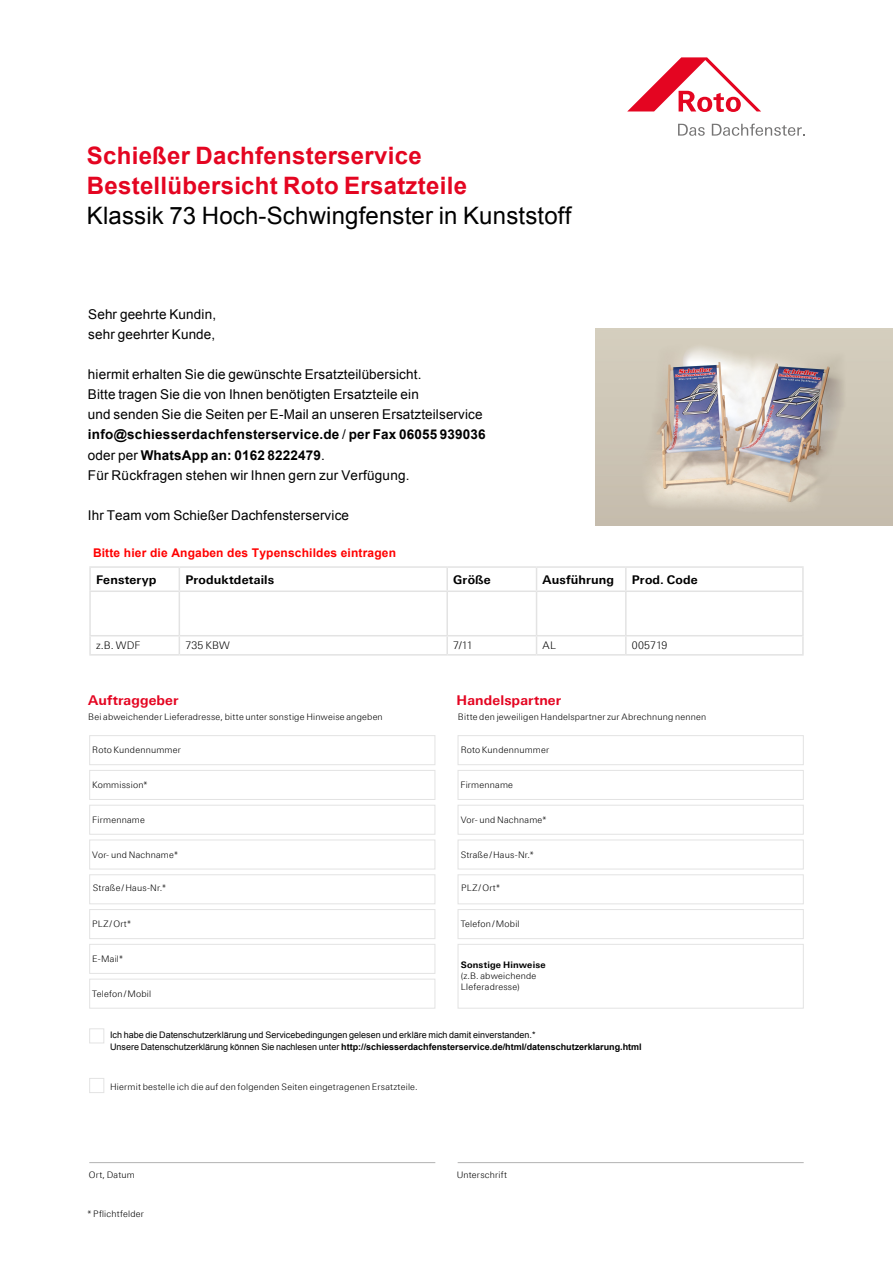
<style>
.page{position:relative;width:893px;height:1263px;background:#fff}
.page>*{position:absolute;margin:0;border:0;box-sizing:border-box;transform-origin:0 0}
.t1{font:700 24px/29.8px "Arial";letter-spacing:.01em;color:#e40521}
.t2{font:24px "Arial";letter-spacing:.005em;color:#000}
.t3{font:13.5px/20.2px "Arial";letter-spacing:.01em;color:#000}
.t4{font:700 13.5px "LT Univers Basic";letter-spacing:.01em;color:#e40521}
.t5{font:700 12px "LT Univers Basic";letter-spacing:.015em;color:#000}
.t6{font:700 12px "Arial";letter-spacing:.015em;color:#f00}
.t7{font:300 10.5px "LT Univers Basic";letter-spacing:.015em;color:#000}
.t8{font:300 9px/10.8px "LT Univers Basic";letter-spacing:.02em;color:#000}
.t9{font:9px/11.7px "Arial";color:#000}
.t10{font:700 9px "LT Univers Basic";letter-spacing:.02em;color:#000}
.s1{font-weight:700}
</style>
<div class="page">
<svg style="left:627px;top:57px;width:134px;height:55px"></svg>
<svg style="left:678px;top:124px;width:27px;height:12px"></svg>
<svg style="left:712px;top:124px;width:93px;height:12px"></svg>
<div style="left:89px;top:1028px;width:15px;height:15px;border:1px solid #e3e3e3"></div>
<div style="left:89px;top:1078px;width:15px;height:15px;border:1px solid #e3e3e3"></div>
<hr style="left:89px;top:1162px;width:346px;height:1px;background:#b3b2b2">
<hr style="left:458px;top:1162px;width:346px;height:1px;background:#b3b2b2">
<hr style="left:89px;top:590px;width:90px;height:2px;background:#e3e3e3">
<hr style="left:89px;top:566px;width:90px;height:2px;background:#e3e3e3">
<hr style="left:89px;top:568px;width:2px;height:22px;background:#e3e3e3">
<hr style="left:179px;top:566px;width:268px;height:2px;background:#e3e3e3">
<svg style="left:179px;top:568px;width:1px;height:22px"></svg>
<hr style="left:447px;top:566px;width:89px;height:2px;background:#e3e3e3">
<hr style="left:446px;top:568px;width:2px;height:22px;background:#e3e3e3">
<hr style="left:536px;top:566px;width:90px;height:2px;background:#e3e3e3">
<svg style="left:536px;top:568px;width:1px;height:22px"></svg>
<hr style="left:626px;top:566px;width:178px;height:2px;background:#e3e3e3">
<hr style="left:625px;top:568px;width:2px;height:22px;background:#e3e3e3">
<hr style="left:802px;top:568px;width:2px;height:22px;background:#e3e3e3">
<hr style="left:89px;top:592px;width:2px;height:43px;background:#e3e3e3">
<hr style="left:179px;top:592px;width:1px;height:43px;background:#e3e3e3">
<hr style="left:446px;top:592px;width:2px;height:43px;background:#e3e3e3">
<hr style="left:536px;top:592px;width:1px;height:43px;background:#e3e3e3">
<hr style="left:625px;top:592px;width:2px;height:43px;background:#e3e3e3">
<hr style="left:802px;top:592px;width:2px;height:43px;background:#e3e3e3">
<hr style="left:89px;top:635px;width:90px;height:1px;background:#e3e3e3">
<svg style="left:89px;top:636px;width:2px;height:18px"></svg>
<hr style="left:179px;top:635px;width:268px;height:1px;background:#e3e3e3">
<svg style="left:179px;top:636px;width:1px;height:18px"></svg>
<hr style="left:447px;top:635px;width:89px;height:1px;background:#e3e3e3">
<svg style="left:446px;top:636px;width:2px;height:18px"></svg>
<hr style="left:536px;top:635px;width:90px;height:1px;background:#e3e3e3">
<svg style="left:536px;top:636px;width:1px;height:18px"></svg>
<hr style="left:626px;top:635px;width:178px;height:1px;background:#e3e3e3">
<svg style="left:625px;top:636px;width:2px;height:18px"></svg>
<svg style="left:802px;top:636px;width:2px;height:18px"></svg>
<hr style="left:179px;top:590px;width:268px;height:2px;background:#e3e3e3">
<hr style="left:447px;top:590px;width:89px;height:2px;background:#e3e3e3">
<hr style="left:536px;top:590px;width:90px;height:2px;background:#e3e3e3">
<hr style="left:626px;top:590px;width:178px;height:2px;background:#e3e3e3">
<hr style="left:89px;top:654px;width:90px;height:2px;background:#e3e3e3">
<hr style="left:179px;top:654px;width:268px;height:2px;background:#e3e3e3">
<hr style="left:447px;top:654px;width:89px;height:2px;background:#e3e3e3">
<hr style="left:536px;top:654px;width:90px;height:2px;background:#e3e3e3">
<hr style="left:626px;top:654px;width:178px;height:2px;background:#e3e3e3">
<div style="left:89px;top:735px;width:346px;height:30px;border:1px solid #e3e3e3"></div>
<div style="left:458px;top:735px;width:346px;height:30px;border:1px solid #e3e3e3"></div>
<div style="left:89px;top:770px;width:346px;height:30px;border:1px solid #e3e3e3"></div>
<div style="left:458px;top:770px;width:346px;height:30px;border:1px solid #e3e3e3"></div>
<div style="left:89px;top:805px;width:346px;height:30px;border:1px solid #e3e3e3"></div>
<div style="left:458px;top:805px;width:346px;height:30px;border:1px solid #e3e3e3"></div>
<div style="left:89px;top:839px;width:346px;height:30px;border:1px solid #e3e3e3"></div>
<div style="left:458px;top:839px;width:346px;height:30px;border:1px solid #e3e3e3"></div>
<div style="left:89px;top:874px;width:346px;height:30px;border:1px solid #e3e3e3"></div>
<div style="left:458px;top:874px;width:346px;height:30px;border:1px solid #e3e3e3"></div>
<div style="left:89px;top:909px;width:346px;height:30px;border:1px solid #e3e3e3"></div>
<div style="left:458px;top:909px;width:346px;height:30px;border:1px solid #e3e3e3"></div>
<div style="left:89px;top:944px;width:346px;height:30px;border:1px solid #e3e3e3"></div>
<div style="left:458px;top:944px;width:346px;height:64px;border:1px solid #e3e3e3"></div>
<div style="left:89px;top:979px;width:346px;height:29px;border:1px solid #e3e3e3"></div>
<img style="left:596px;top:328px;width:296px;height:197px">
<h1 class="t1" style="left:87px;top:142px;width:382px">Schießer Dachfensterservice<br>Bestellübersicht Roto Ersatzteile</h1>
<h1 class="t2" style="left:87px;top:200px;width:486px">Klassik 73 Hoch-Schwingfenster in Kunststoff</h1>
<h2 class="t3" style="left:88px;top:304px;width:129px;line-height:19.8px">Sehr geehrte Kundin, sehr geehrter Kunde,</h2>
<p class="t3" style="left:88px;top:364px;width:399px">hiermit erhalten Sie die gewünschte Ersatzteilübersicht.<br>Bitte tragen Sie die von Ihnen benötigten Ersatzteile ein<br>und senden Sie die Seiten per E-Mail an unseren Ersatzteilservice <span class="s1">info@schiesserdachfensterservice.de</span> / <span class="s1">per Fax 06055 939036 </span>oder per <span class="s1">WhatsApp an: 0162 8222479</span>.<br>Für Rückfragen stehen wir Ihnen gern zur Verfügung.</p>
<h2 class="t3" style="left:88px;top:506px;width:263px">Ihr Team vom Schießer Dachfensterservice</h2>
<h3 class="t6" style="left:93px;top:545px;width:305px">Bitte hier die Angaben des Typenschildes eintragen</h3>
<h3 class="t5" style="left:96px;top:572px;width:62px">Fensteryp</h3>
<h3 class="t5" style="left:185px;top:572px;width:90px">Produktdetails</h3>
<h3 class="t5" style="left:453px;top:572px;width:39px">Größe</h3>
<h3 class="t5" style="left:543px;top:572px;width:73px">Ausführung</h3>
<h3 class="t5" style="left:632px;top:572px;width:67px">Prod. Code</h3>
<p class="t7" style="left:96px;top:639px;width:46px">z.B. WDF</p>
<p class="t7" style="left:185px;top:639px;width:46px">735 KBW</p>
<p class="t7" style="left:453px;top:639px;width:21px">7/11</p>
<p class="t7" style="left:543px;top:639px;width:15px">AL</p>
<p class="t7" style="left:632px;top:639px;width:37px">005719</p>
<h2 class="t4" style="left:88px;top:692px;width:92px">Auftraggeber</h2>
<p class="t8" style="left:88px;top:712px;width:296px">Bei abweichender Lieferadresse, bitte unter sonstige Hinweise angeben</p>
<h2 class="t4" style="left:457px;top:692px;width:106px">Handelspartner</h2>
<p class="t8" style="left:458px;top:712px;width:250px">Bitte den jeweiligen Handelspartner zur Abrechnung nennen</p>
<p class="t8" style="left:92px;top:744px;width:90px">Roto Kundennummer</p>
<p class="t8" style="left:461px;top:744px;width:90px">Roto Kundennummer</p>
<p class="t8" style="left:92px;top:779px;width:57px">Kommission*</p>
<p class="t8" style="left:460px;top:779px;width:54px">Firmenname</p>
<p class="t8" style="left:92px;top:814px;width:54px">Firmenname</p>
<p class="t8" style="left:461px;top:814px;width:87px">Vor- und Nachname*</p>
<p class="t8" style="left:92px;top:849px;width:87px">Vor- und Nachname*</p>
<p class="t8" style="left:461px;top:849px;width:75px">Straße/Haus-Nr.*</p>
<p class="t8" style="left:93px;top:882px;width:75px">Straße/Haus-Nr.*</p>
<p class="t8" style="left:461px;top:882px;width:40px">PLZ/Ort*</p>
<p class="t8" style="left:92px;top:918px;width:40px">PLZ/Ort*</p>
<p class="t8" style="left:461px;top:918px;width:60px">Telefon/Mobil</p>
<p class="t8" style="left:92px;top:953px;width:32px">E-Mail*</p>
<p class="t10" style="left:461px;top:959px;width:86px">Sonstige Hinweise</p>
<p class="t8" style="left:461px;top:970px;width:77px">(z.B. abweichende<br>LIeferadresse)</p>
<p class="t8" style="left:92px;top:988px;width:60px">Telefon/Mobil</p>
<p class="t9" style="left:110px;top:1029px;width:533px">Ich habe die Datenschutzerklärung und Servicebedingungen gelesen und erkläre mich damit einverstanden.*<br>Unsere Datenschutzerklärung können Sie nachlesen unter <span class="s1">http://schiesserdachfensterservice.de/html/datenschutzerklarung.html</span></p>
<p class="t8" style="left:110px;top:1082px;width:309px">Hiermit bestelle ich die auf den folgenden Seiten eingetragenen Ersatzteile.</p>
<p class="t8" style="left:89px;top:1169px;width:48px">Ort, Datum</p>
<p class="t8" style="left:457px;top:1169px;width:52px">Unterschrift</p>
<p class="t8" style="left:87px;top:1208px;width:58px">* Pflichtfelder</p>
</div>
